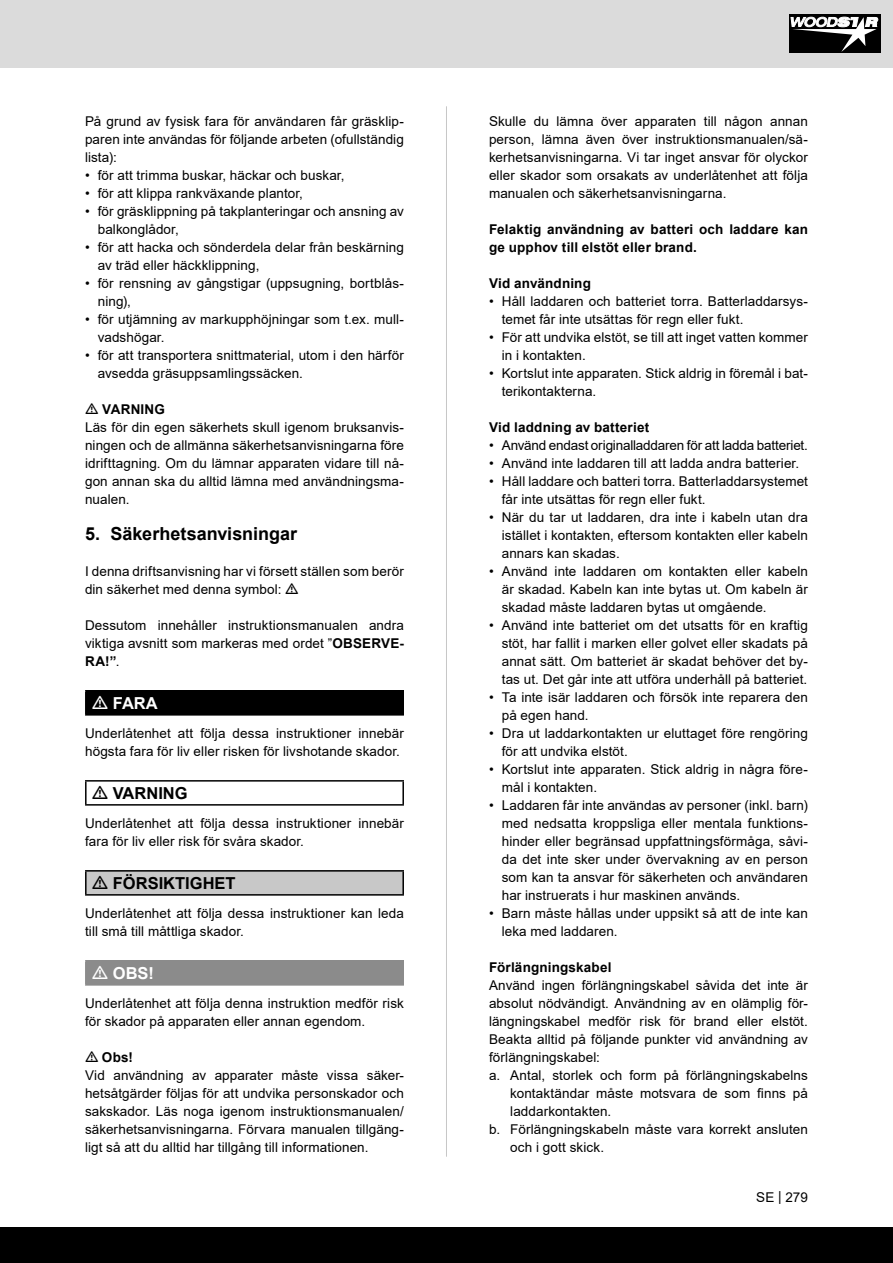
<style>
.page{position:relative;width:893px;height:1263px;background:#fff}
.page>*{position:absolute;margin:0;border:0;box-sizing:border-box;transform-origin:0 0}
.t1{font:700 18px "Arial";color:#000}
.t2{font:700 16.5px "Arial";color:#000}
.t3{font:700 16.5px "Arial";color:#fff}
.t4{font:13.5px/18px "Arial";letter-spacing:.005em;color:#000}
.t5{font:700 13.5px/18px "Arial";letter-spacing:.015em;color:#000}
.t6{font:13.5px "Arial";letter-spacing:-.015em;color:#000}
.s1{font-weight:700}
</style>
<div class="page">
<div style="left:0;top:1227px;width:893px;height:36px;background:#000"></div>
<div style="left:0;top:0;width:893px;height:67px;background:#dbdbdb"></div>
<div style="left:789px;top:14px;width:91px;height:39px;background:#000"></div>
<svg style="left:791px;top:17px;width:87px;height:35px"></svg>
<hr style="left:446px;top:106px;width:1px;height:1051px;background:#c7c7c7">
<div style="left:86px;top:691px;width:317px;height:24px;background:#000"></div>
<hr style="left:85px;top:690px;width:319px;height:2px;background:#000">
<hr style="left:85px;top:692px;width:2px;height:22px;background:#000">
<hr style="left:402px;top:692px;width:2px;height:22px;background:#000">
<hr style="left:85px;top:714px;width:319px;height:2px;background:#000">
<hr style="left:85px;top:780px;width:319px;height:2px;background:#000">
<hr style="left:85px;top:782px;width:2px;height:22px;background:#000">
<hr style="left:402px;top:782px;width:2px;height:22px;background:#000">
<hr style="left:85px;top:804px;width:319px;height:2px;background:#000">
<div style="left:86px;top:871px;width:317px;height:24px;background:#c8c8c8"></div>
<hr style="left:85px;top:870px;width:319px;height:2px;background:#000">
<hr style="left:85px;top:872px;width:2px;height:22px;background:#000">
<hr style="left:402px;top:872px;width:2px;height:22px;background:#000">
<hr style="left:85px;top:894px;width:319px;height:2px;background:#000">
<div style="left:86px;top:961px;width:317px;height:24px;background:#8b8b8b"></div>
<hr style="left:85px;top:960px;width:319px;height:2px;background:#8b8b8b">
<hr style="left:85px;top:962px;width:2px;height:22px;background:#8b8b8b">
<hr style="left:402px;top:962px;width:2px;height:22px;background:#8b8b8b">
<hr style="left:85px;top:984px;width:319px;height:2px;background:#8b8b8b">
<p class="t4" style="left:85px;top:112px;width:320px;text-align:justify">På grund av fysisk fara för användaren får gräsklip&shy;paren inte användas för följande arbeten (ofullständig lista):</p>
<p class="t4" style="left:85px;top:166px;width:261px">• för att trimma buskar, häckar och buskar,</p>
<p class="t4" style="left:85px;top:184px;width:219px">• för att klippa rankväxande plantor,</p>
<p class="t4" style="left:98px;top:202px;width:308px;text-indent:-13px">• för gräsklippning på takplanteringar och ansning av balkonglådor,</p>
<p class="t4" style="left:98px;top:238px;width:308px;text-indent:-13px">• för att hacka och sönderdela delar från beskärning av träd eller häckklippning,</p>
<p class="t4" style="left:98px;top:274px;width:308px;text-indent:-13px">• för rensning av gångstigar (uppsugning, bortblås&shy;ning),</p>
<p class="t4" style="left:98px;top:310px;width:308px;text-indent:-13px">• för utjämning av markupphöjningar som t.ex. mull&shy;vadshögar.</p>
<p class="t4" style="left:98px;top:346px;width:308px;text-indent:-13px">• för att transportera snittmaterial, utom i den härför avsedda gräsuppsamlingssäcken.</p>
<p class="t5" style="left:102px;top:400px;width:64px">VARNING</p>
<p class="t4" style="left:85px;top:418px;width:320px;text-align:justify">Läs för din egen säkerhets skull igenom bruksanvis&shy;ningen och de allmänna säkerhetsanvisningarna före idrifttagning. Om du lämnar apparaten vidare till nå&shy;gon annan ska du alltid lämna med användningsma&shy;nualen.</p>
<p class="t1" style="left:85px;top:521px;width:214px">5. Säkerhetsanvisningar</p>
<p class="t4" style="left:85px;top:562px;width:320px">I denna driftsanvisning har vi försett ställen som berör din säkerhet med denna symbol:</p>
<p class="t4" style="left:85px;top:616px;width:320px;text-align:justify">Dessutom innehåller instruktionsmanualen andra viktiga avsnitt som markeras med ordet ”<span class="s1">OBSERVE-RA!”</span>.</p>
<p class="t3" style="left:113px;top:691px;width:46px">FARA</p>
<p class="t4" style="left:85px;top:724px;width:320px">Underlåtenhet att följa dessa instruktioner innebär högsta fara för liv eller risken för livshotande skador.</p>
<p class="t2" style="left:113px;top:781px;width:76px">VARNING</p>
<p class="t4" style="left:85px;top:814px;width:320px">Underlåtenhet att följa dessa instruktioner innebär fara för liv eller risk för svåra skador.</p>
<p class="t2" style="left:113px;top:871px;width:124px">FÖRSIKTIGHET</p>
<p class="t4" style="left:85px;top:904px;width:320px">Underlåtenhet att följa dessa instruktioner kan leda till små till måttliga skador.</p>
<p class="t3" style="left:113px;top:961px;width:43px">OBS!</p>
<p class="t4" style="left:85px;top:994px;width:320px">Underlåtenhet att följa denna instruktion medför risk för skador på apparaten eller annan egendom.</p>
<p class="t5" style="left:102px;top:1048px;width:33px">Obs!</p>
<p class="t4" style="left:85px;top:1066px;width:320px;text-align:justify">Vid användning av apparater måste vissa säker&shy;hetsåtgärder följas för att undvika personskador och sakskador. Läs noga igenom instruktionsmanualen/ säkerhetsanvisningarna. Förvara manualen tillgäng&shy;ligt så att du alltid har tillgång till informationen.</p>
<p class="t4" style="left:489px;top:112px;width:320px;text-align:justify">Skulle du lämna över apparaten till någon annan person, lämna även över instruktionsmanualen/sä&shy;kerhetsanvisningarna. Vi tar inget ansvar för olyckor eller skador som orsakats av underlåtenhet att följa manualen och säkerhetsanvisningarna.</p>
<p class="t5" style="left:489px;top:220px;width:320px">Felaktig användning av batteri och laddare kan ge upphov till elstöt eller brand.</p>
<p class="t5" style="left:489px;top:274px;width:103px">Vid användning</p>
<p class="t4" style="left:502px;top:292px;width:308px;text-indent:-13px">• Håll laddaren och batteriet torra. Batterladdarsys&shy;temet får inte utsättas för regn eller fukt.</p>
<p class="t4" style="left:502px;top:328px;width:308px;text-indent:-13px">• För att undvika elstöt, se till att inget vatten kommer in i kontakten.</p>
<p class="t4" style="left:502px;top:364px;width:308px;text-indent:-13px">• Kortslut inte apparaten. Stick aldrig in föremål i bat&shy;terikontakterna.</p>
<p class="t5" style="left:489px;top:418px;width:162px">Vid laddning av batteriet</p>
<p class="t6" style="left:489px;top:436px;width:320px">• Använd endast originalladdaren för att ladda batteriet.</p>
<p class="t4" style="left:489px;top:454px;width:312px">• Använd inte laddaren till att ladda andra batterier.</p>
<p class="t4" style="left:502px;top:472px;width:308px;text-indent:-13px">• Håll laddare och batteri torra. Batterladdarsystemet får inte utsättas för regn eller fukt.</p>
<p class="t4" style="left:502px;top:508px;width:308px;text-align:justify;text-indent:-13px">• När du tar ut laddaren, dra inte i kabeln utan dra istället i kontakten, eftersom kontakten eller kabeln annars kan skadas.</p>
<p class="t4" style="left:502px;top:562px;width:308px;text-align:justify;text-indent:-13px">• Använd inte laddaren om kontakten eller kabeln är skadad. Kabeln kan inte bytas ut. Om kabeln är skadad måste laddaren bytas ut omgående.</p>
<p class="t4" style="left:502px;top:616px;width:308px;text-align:justify;text-indent:-13px">• Använd inte batteriet om det utsatts för en kraftig stöt, har fallit i marken eller golvet eller skadats på annat sätt. Om batteriet är skadat behöver det by&shy;tas ut. Det går inte att utföra underhåll på batteriet.</p>
<p class="t4" style="left:502px;top:688px;width:308px;text-indent:-13px">• Ta inte isär laddaren och försök inte reparera den på egen hand.</p>
<p class="t4" style="left:502px;top:724px;width:308px;text-indent:-13px">• Dra ut laddarkontakten ur eluttaget före rengöring för att undvika elstöt.</p>
<p class="t4" style="left:502px;top:760px;width:308px;text-indent:-13px">• Kortslut inte apparaten. Stick aldrig in några före&shy;mål i kontakten.</p>
<p class="t4" style="left:502px;top:796px;width:308px;text-align:justify;text-indent:-13px">• Laddaren får inte användas av personer (inkl. barn) med nedsatta kroppsliga eller mentala funktions&shy;hinder eller begränsad uppfattningsförmåga, såvi&shy;da det inte sker under övervakning av en person som kan ta ansvar för säkerheten och användaren har instruerats i hur maskinen används.</p>
<p class="t4" style="left:502px;top:904px;width:308px;text-indent:-13px">• Barn måste hållas under uppsikt så att de inte kan leka med laddaren.</p>
<p class="t5" style="left:489px;top:958px;width:124px">Förlängningskabel</p>
<p class="t4" style="left:489px;top:976px;width:320px;text-align:justify">Använd ingen förlängningskabel såvida det inte är absolut nödvändigt. Användning av en olämplig för&shy;längningskabel medför risk för brand eller elstöt.<br>Beakta alltid på följande punkter vid användning av förlängningskabel:</p>
<p class="t4" style="left:510px;top:1066px;width:299px;text-align:justify;text-indent:-21px">a. Antal, storlek och form på förlängningskabelns kontaktändar måste motsvara de som finns på laddarkontakten.</p>
<p class="t4" style="left:510px;top:1120px;width:299px;text-indent:-21px">b. Förlängningskabeln måste vara korrekt ansluten och i gott skick.</p>
<p class="t4" style="left:756px;top:1188px;width:53px">SE | 279</p>
</div>
